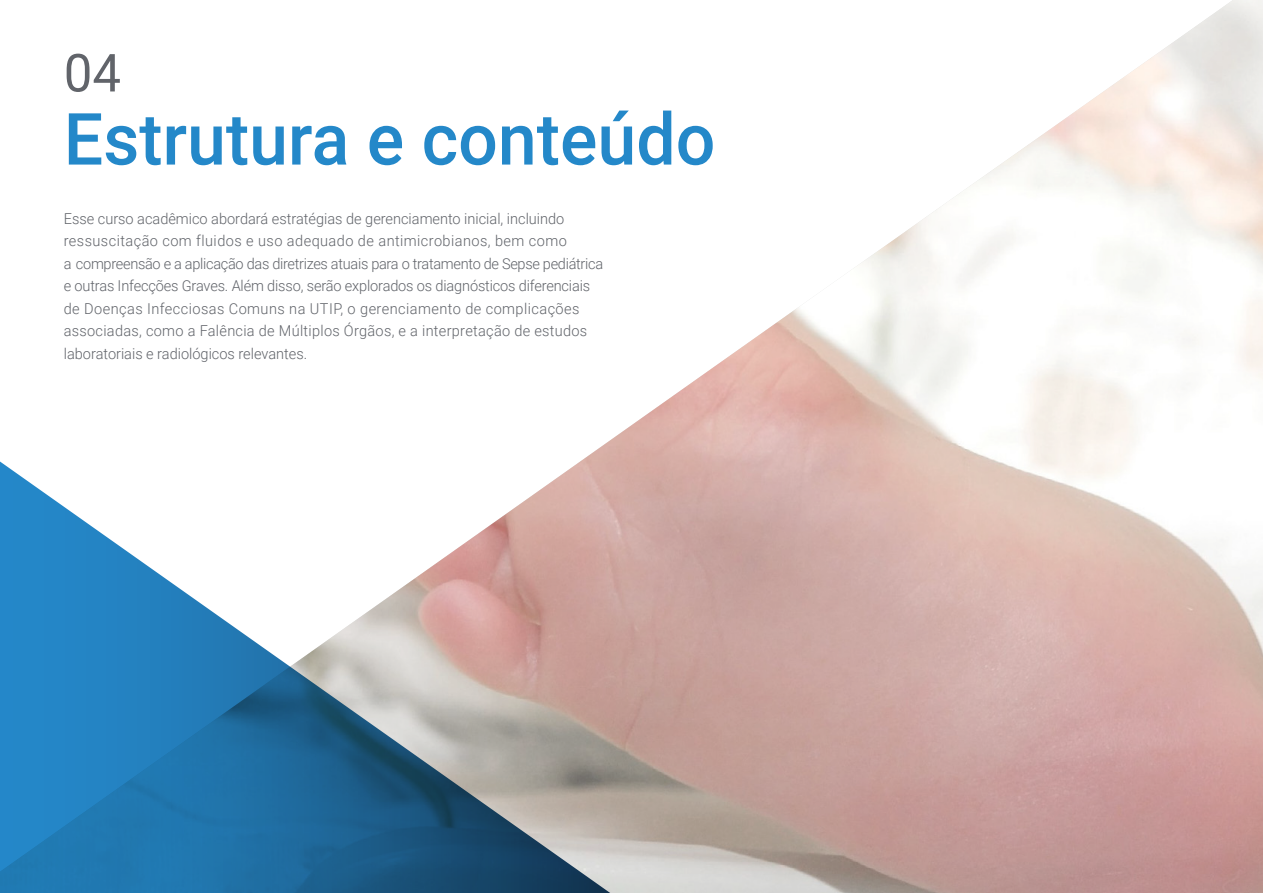
<style>
.page{position:relative;width:1263px;height:893px;background:#fff}
.page>*{position:absolute;margin:0;border:0;box-sizing:border-box;transform-origin:0 0}
.t1{font:500 72px "Roboto";color:#2488c9}
.t2{font:52.5px "Roboto";color:#61646a}
.t3{font:300 15px/22.5px "Roboto";color:#61646a}
</style>
<div class="page">
<svg style="left:0;top:446px;width:640px;height:447px"></svg>
<h2 class="t2" style="left:64px;top:36px;width:59px">04</h2>
<h1 class="t1" style="left:64px;top:89px;width:653px">Estrutura e conteúdo</h1>
<p class="t3" style="left:64px;top:207px;width:541px">Esse curso acadêmico abordará estratégias de gerenciamento inicial, incluindo ressuscitação com fluidos e uso adequado de antimicrobianos, bem como<br>a compreensão e a aplicação das diretrizes atuais para o tratamento de Sepse pediátrica e outras Infecções Graves. Além disso, serão explorados os diagnósticos diferenciais de Doenças Infecciosas Comuns na UTIP, o gerenciamento de complicações associadas, como a Falência de Múltiplos Órgãos, e a interpretação de estudos laboratoriais e radiológicos relevantes.</p>
</div>
